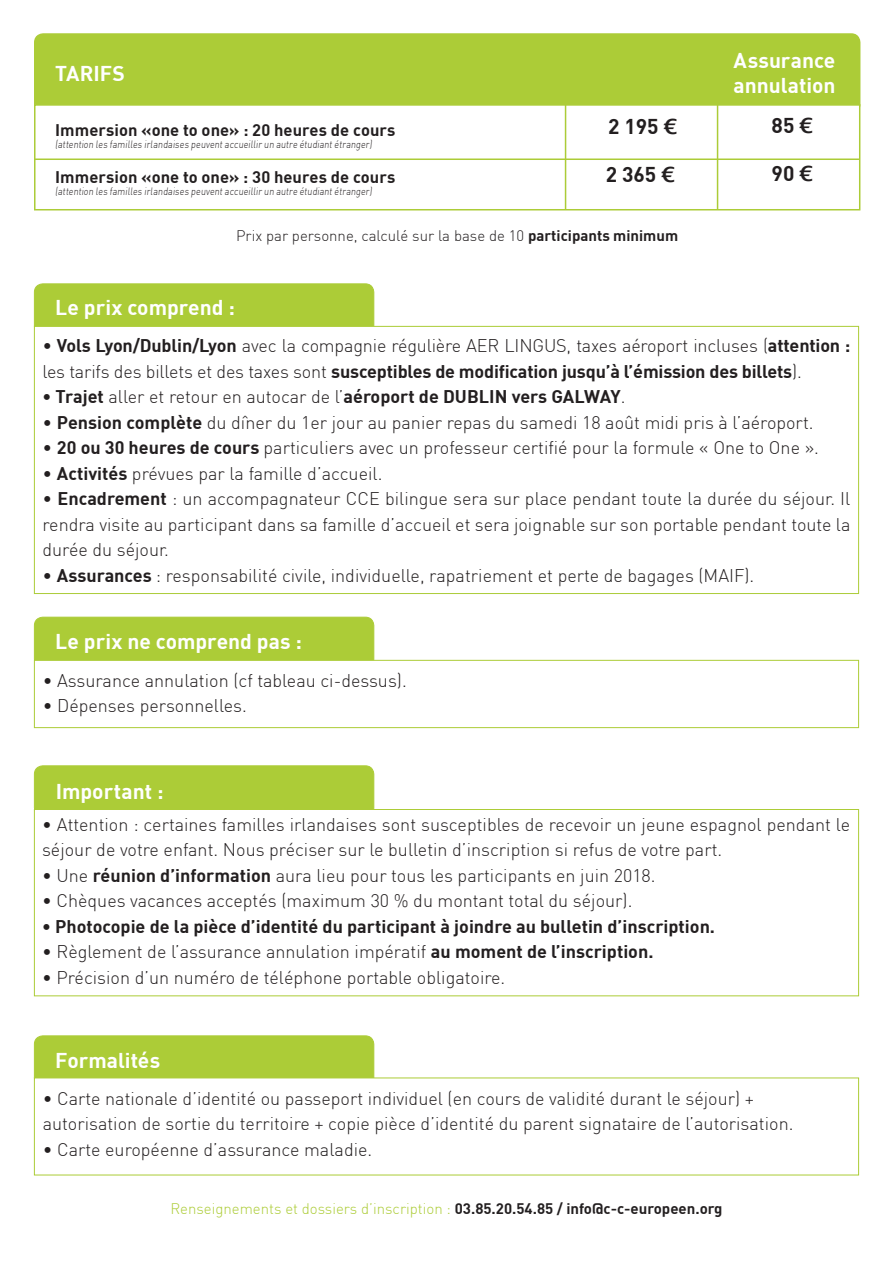
<style>
.page{position:relative;width:893px;height:1263px;background:#fff}
.page>*{position:absolute;margin:0;border:0;box-sizing:border-box;transform-origin:0 0}
.t1{font:700 21px/25.2px "DIN";color:#fff}
.t2{font:700 21px "DIN";color:#231f20}
.t3{font:300 18px/25.5px "DIN";color:#231f20}
.t4{font:700 18px "DIN";color:#231f20}
.t5{font:700 16.5px "DIN";letter-spacing:.005em;color:#231f20}
.t6{font:300 15px "DIN";color:#accc37}
.t7{font:300 15px "DIN";color:#231f20}
.t8{font:300 10.5px "DIN";color:#231f20;scale:.85 1}
.s1{font-family:"Lucida Grande"}
.s2{font-weight:700}
.s3{font-weight:300}
.s4{font-weight:700;color:#231f20}
</style>
<div class="page">
<div style="left:35px;top:34px;width:825px;height:79px;background:#accc37;border-radius:9px"></div>
<div style="left:34px;top:33px;width:826px;height:80px;border:2px solid #accc37;border-radius:9px"></div>
<div style="left:34px;top:104px;width:826px;height:106px;background:#fff;border:2px solid #accc37"></div>
<div style="left:34px;top:284px;width:340px;height:50px;background:#accc37;border-radius:9px"></div>
<div style="left:34px;top:283px;width:340px;height:52px;border:1px solid #accc37;border-radius:9px"></div>
<div style="left:34px;top:326px;width:825px;height:268px;background:#fff;border:1px solid #accc37"></div>
<div style="left:34px;top:617px;width:340px;height:50px;background:#accc37;border-radius:9px"></div>
<div style="left:34px;top:617px;width:340px;height:51px;border:1px solid #accc37;border-radius:9px"></div>
<div style="left:34px;top:660px;width:825px;height:68px;background:#fff;border:1px solid #accc37"></div>
<div style="left:34px;top:1036px;width:340px;height:50px;background:#accc37;border-radius:9px"></div>
<div style="left:34px;top:1035px;width:340px;height:51px;border:1px solid #accc37;border-radius:9px"></div>
<div style="left:34px;top:1077px;width:825px;height:98px;background:#fff"></div>
<div style="left:34px;top:766px;width:340px;height:50px;background:#accc37;border-radius:9px"></div>
<div style="left:34px;top:765px;width:340px;height:51px;border:1px solid #accc37;border-radius:9px"></div>
<div style="left:34px;top:809px;width:825px;height:187px;background:#fff;border:1px solid #accc37"></div>
<hr style="left:565px;top:99px;width:1px;height:110px;background:#accc37">
<hr style="left:717px;top:99px;width:1px;height:110px;background:#accc37">
<hr style="left:34px;top:158px;width:825px;height:2px;background:#accc37">
<p class="t1" style="left:55px;top:60px;width:71px">TARIFS</p>
<p class="t5" style="left:55px;top:119px;width:342px">Immersion «one to one» : 20 heures de cours</p>
<p class="t8" style="left:55px;top:138px;width:376px">(attention les familles irlandaises peuvent accueillir un autre étudiant étranger)</p>
<p class="t5" style="left:55px;top:166px;width:342px">Immersion «one to one» : 30 heures de cours</p>
<p class="t8" style="left:55px;top:185px;width:376px">(attention les familles irlandaises peuvent accueillir un autre étudiant étranger)</p>
<p class="t2" style="left:608px;top:113px;width:71px">2 195 <span class="s1">€</span></p>
<p class="t2" style="left:606px;top:161px;width:71px">2 365 <span class="s1">€</span></p>
<p class="t7" style="left:236px;top:226px;width:444px">Prix par personne, calculé sur la base de 10 <span class="s2">participants minimum</span></p>
<p class="t1" style="left:734px;top:47px;width:103px">Assurance annulation</p>
<p class="t2" style="left:772px;top:112px;width:43px">85 <span class="s1">€</span></p>
<p class="t2" style="left:772px;top:160px;width:43px">90 <span class="s1">€</span></p>
<p class="t1" style="left:55px;top:294px;width:181px">Le prix comprend :</p>
<p class="t3" style="left:43px;top:333px;width:809px">• <span class="s2">Vols Lyon/Dublin/Lyon</span> avec la compagnie régulière AER LINGUS, taxes aéroport incluses (<span class="s2">attention : </span>les tarifs des billets et des taxes sont <span class="s2">susceptibles de modification jusqu’à l’émission des billets</span>).</p>
<p class="t4" style="left:43px;top:385px;width:585px">• Trajet <span class="s3">aller et retour en autocar de l’</span>aéroport de DUBLIN vers GALWAY<span class="s3">.</span></p>
<p class="t3" style="left:43px;top:409px;width:773px">• <span class="s2">Pension complète</span> du dîner du 1er jour au panier repas du samedi 18 août midi pris à l’aéroport.</p>
<p class="t3" style="left:43px;top:435px;width:778px">• <span class="s2">20 ou 30 heures de cours</span> particuliers avec un professeur certifié pour la formule « One to One ».</p>
<p class="t3" style="left:43px;top:460px;width:341px">• <span class="s2">Activités</span> prévues par la famille d’accueil.</p>
<p class="t3" style="left:43px;top:486px;width:809px;text-align:justify">• <span class="s2">Encadrement</span> : un accompagnateur CCE bilingue sera sur place pendant toute la durée du séjour. Il rendra visite au participant dans sa famille d’accueil et sera joignable sur son portable pendant toute la durée du séjour.</p>
<p class="t3" style="left:43px;top:562px;width:713px">• <span class="s2">Assurances</span> : responsabilité civile, individuelle, rapatriement et perte de bagages (MAIF).</p>
<p class="t1" style="left:55px;top:628px;width:248px">Le prix ne comprend pas :</p>
<p class="t3" style="left:43px;top:667px;width:366px">• Assurance annulation (cf tableau ci-dessus).</p>
<p class="t3" style="left:43px;top:693px;width:206px">• Dépenses personnelles.</p>
<p class="t1" style="left:56px;top:778px;width:109px">Important :</p>
<p class="t3" style="left:42px;top:811px;width:809px">• Attention : certaines familles irlandaises sont susceptibles de recevoir un jeune espagnol pendant le séjour de votre enfant. Nous préciser sur le bulletin d’inscription si refus de votre part.</p>
<p class="t3" style="left:42px;top:862px;width:615px">• Une <span class="s2">réunion d’information</span> aura lieu pour tous les participants en juin 2018.</p>
<p class="t3" style="left:42px;top:888px;width:592px">• Chèques vacances acceptés (maximum 30 % du montant total du séjour).</p>
<p class="t4" style="left:42px;top:914px;width:674px">• Photocopie de la pièce d’identité du participant à joindre au bulletin d’inscription.</p>
<p class="t3" style="left:42px;top:939px;width:613px">• Règlement de l’assurance annulation impératif <span class="s2">au moment de l’inscription.</span></p>
<p class="t3" style="left:42px;top:964px;width:465px">• Précision d’un numéro de téléphone portable obligatoire.</p>
<p class="t1" style="left:55px;top:1047px;width:106px">Formalités</p>
<p class="t3" style="left:43px;top:1085px;width:752px">• Carte nationale d’identité ou passeport individuel (en cours de validité durant le séjour) + autorisation de sortie du territoire + copie pièce d’identité du parent signataire de l’autorisation.</p>
<p class="t3" style="left:43px;top:1136px;width:331px">• Carte européenne d’assurance maladie.</p>
<p class="t6" style="left:170px;top:1200px;width:553px">Renseignements et dossiers d’inscription : <span class="s4">03.85.20.54.85 / info@c-c-europeen.org</span></p>
</div>
